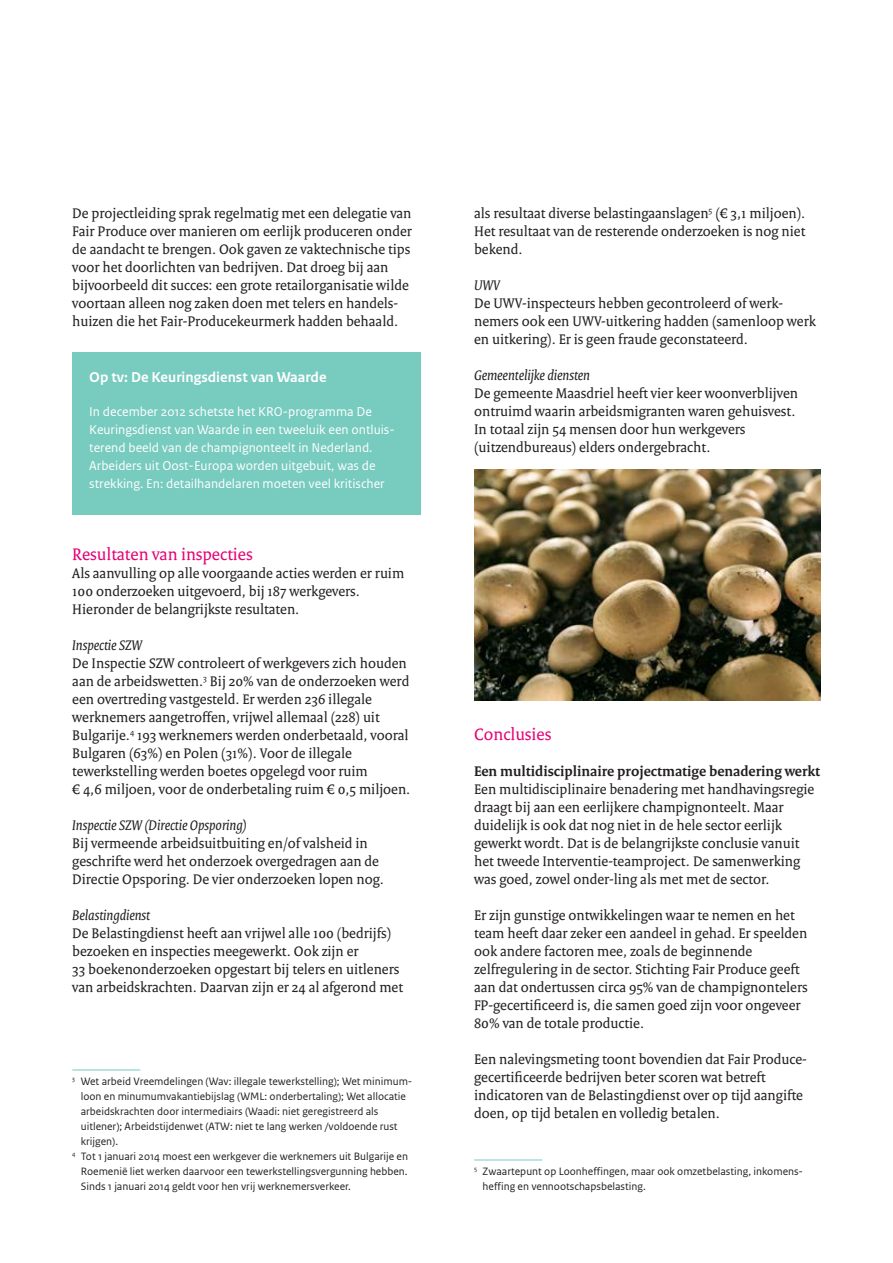
<style>
.page{position:relative;width:893px;height:1263px;background:#fff}
.page>*{position:absolute;margin:0;border:0;box-sizing:border-box;transform-origin:0 0}
._04_RO_Paragraafkop{font:18px "Rijksoverheid Serif";color:#e60275}
._10_RO_Broodtekst{font:15px/18px "Rijksoverheid Serif";color:#231f20}
._06_RO_Subalineakop{font:italic 15px "Rijksoverheid Serif";color:#231f20}
._05_RO_Alineakop{font:700 15px "Rijksoverheid Serif";color:#231f20}
.t1{font:700 15px "Rijksoverheid Sans Text";color:#fff}
.t2{font:13.5px/18px "Rijksoverheid Sans Text";color:#fff}
._14_RO_Voetnoot{font:11.25px/15px "Rijksoverheid Sans Text";color:#231f20}
</style>
<div class="page">
<div style="left:72px;top:352px;width:349px;height:163px;background:#78cbbf"></div>
<hr style="left:72px;top:1069px;width:68px;height:1px;background:#78cbbf">
<img style="left:474px;top:470px;width:347px;height:231px">
<hr style="left:474px;top:1159px;width:68px;height:1px;background:#78cbbf">
<p class="_10_RO_Broodtekst" style="left:72px;top:204px;width:341px">De projectleiding sprak regelmatig met een delegatie van Fair Produce over manieren om eerlijk produceren onder de aandacht te brengen. Ook gaven ze vaktechnische tips voor het doorlichten van bedrijven. Dat droeg bij aan bijvoorbeeld dit succes: een grote retailorganisatie wilde voortaan alleen nog zaken doen met telers en handels&shy;huizen die het Fair-Producekeurmerk hadden behaald.</p>
<p class="t1" style="left:89px;top:368px;width:239px">Op tv: De Keuringsdienst van Waarde</p>
<p class="t2" style="left:89px;top:403px;width:307px">In december 2012 schetste het KRO-programma De Keuringsdienst van Waarde in een tweeluik een ontluis&shy;terend beeld van de champignonteelt in Nederland.<br>Arbeiders uit Oost-Europa worden uitgebuit, was de strekking. En: detailhandelaren moeten veel kritischer</p>
<p class="_04_RO_Paragraafkop" style="left:72px;top:543px;width:182px">Resultaten van inspecties</p>
<p class="_10_RO_Broodtekst" style="left:72px;top:564px;width:333px">Als aanvulling op alle voorgaande acties werden er ruim<br>100 onderzoeken uitgevoerd, bij 187 werkgevers.<br>Hieronder de belangrijkste resultaten.</p>
<p class="_06_RO_Subalineakop" style="left:72px;top:636px;width:71px">Inspectie SZW</p>
<p class="_10_RO_Broodtekst" style="left:72px;top:654px;width:340px">De Inspectie SZW controleert of werkgevers zich houden aan de arbeidswetten.<sup>3</sup> Bij 20% van de onderzoeken werd een overtreding vastgesteld. Er werden 236 illegale werknemers aangetroffen, vrijwel allemaal (228) uit Bulgarije.<sup>4</sup> 193 werknemers werden onderbetaald, vooral Bulgaren (63%) en Polen (31%). Voor de illegale tewerkstelling werden boetes opgelegd voor ruim<br>€ 4,6 miljoen, voor de onderbetaling ruim € 0,5 miljoen.</p>
<p class="_06_RO_Subalineakop" style="left:72px;top:816px;width:176px">Inspectie SZW (Directie Opsporing)</p>
<p class="_10_RO_Broodtekst" style="left:72px;top:834px;width:313px">Bij vermeende arbeidsuitbuiting en/of valsheid in geschrifte werd het onderzoek overgedragen aan de<br>Directie Opsporing. De vier onderzoeken lopen nog.</p>
<p class="_06_RO_Subalineakop" style="left:72px;top:906px;width:79px">Belastingdienst</p>
<p class="_10_RO_Broodtekst" style="left:72px;top:924px;width:332px">De Belastingdienst heeft aan vrijwel alle 100 (bedrijfs) bezoeken en inspecties meegewerkt. Ook zijn er<br>33 boekenonderzoeken opgestart bij telers en uitleners van arbeidskrachten. Daarvan zijn er 24 al afgerond met</p>
<p class="_14_RO_Voetnoot" style="left:81px;top:1074px;width:333px;text-indent:-9px"><sup>3</sup> Wet arbeid Vreemdelingen (Wav: illegale tewerkstelling); Wet minimum&shy;loon en minumumvakantiebijslag (WML: onderbertaling); Wet allocatie arbeidskrachten door intermediairs (Waadi: niet geregistreerd als uitlener); Arbeidstijdenwet (ATW: niet te lang werken /voldoende rust krijgen).</p>
<p class="_14_RO_Voetnoot" style="left:81px;top:1149px;width:329px;text-align:justify;text-indent:-9px"><sup>4</sup> Tot 1 januari 2014 moest een werkgever die werknemers uit Bulgarije en Roemenië liet werken daarvoor een tewerkstellingsvergunning hebben.<br>Sinds 1 januari 2014 geldt voor hen vrij werknemersverkeer.</p>
<p class="_10_RO_Broodtekst" style="left:474px;top:204px;width:333px">als resultaat diverse belastingaanslagen<sup>5</sup> (€ 3,1 miljoen).</p>
<p class="_10_RO_Broodtekst" style="left:474px;top:222px;width:333px">Het resultaat van de resterende onderzoeken is nog niet bekend.</p>
<p class="_06_RO_Subalineakop" style="left:474px;top:276px;width:27px">UWV</p>
<p class="_10_RO_Broodtekst" style="left:474px;top:294px;width:343px">De UWV-inspecteurs hebben gecontroleerd of werk&shy;nemers ook een UWV-uitkering hadden (samenloop werk en uitkering). Er is geen fraude geconstateerd.</p>
<p class="_06_RO_Subalineakop" style="left:474px;top:366px;width:117px">Gemeentelijke diensten</p>
<p class="_10_RO_Broodtekst" style="left:474px;top:384px;width:325px">De gemeente Maasdriel heeft vier keer woonverblijven ontruimd waarin arbeidsmigranten waren gehuisvest.<br>In totaal zijn 54 mensen door hun werkgevers (uitzendbureaus) elders ondergebracht.</p>
<p class="_04_RO_Paragraafkop" style="left:474px;top:723px;width:79px">Conclusies</p>
<p class="_05_RO_Alineakop" style="left:474px;top:762px;width:347px">Een multidisciplinaire projectmatige benadering werkt</p>
<p class="_10_RO_Broodtekst" style="left:474px;top:780px;width:342px">Een multidisciplinaire benadering met handhavingsregie draagt bij aan een eerlijkere champignonteelt. Maar duidelijk is ook dat nog niet in de hele sector eerlijk gewerkt wordt. Dat is de belangrijkste conclusie vanuit het tweede Interventie-teamproject. De samenwerking was goed, zowel onder-ling als met met de sector.</p>
<p class="_10_RO_Broodtekst" style="left:474px;top:906px;width:335px">Er zijn gunstige ontwikkelingen waar te nemen en het team heeft daar zeker een aandeel in gehad. Er speelden ook andere factoren mee, zoals de beginnende zelfregulering in de sector. Stichting Fair Produce geeft aan dat ondertussen circa 95% van de champignontelers FP-gecertificeerd is, die samen goed zijn voor ongeveer 80% van de totale productie.</p>
<p class="_10_RO_Broodtekst" style="left:474px;top:1050px;width:334px">Een nalevingsmeting toont bovendien dat Fair Produce&shy;gecertificeerde bedrijven beter scoren wat betreft indicatoren van de Belastingdienst over op tijd aangifte doen, op tijd betalen en volledig betalen.</p>
<p class="_14_RO_Voetnoot" style="left:483px;top:1164px;width:322px;text-indent:-9px"><sup>5</sup> Zwaartepunt op Loonheffingen, maar ook omzetbelasting, inkomens&shy;heffing en vennootschapsbelasting.</p>
</div>
